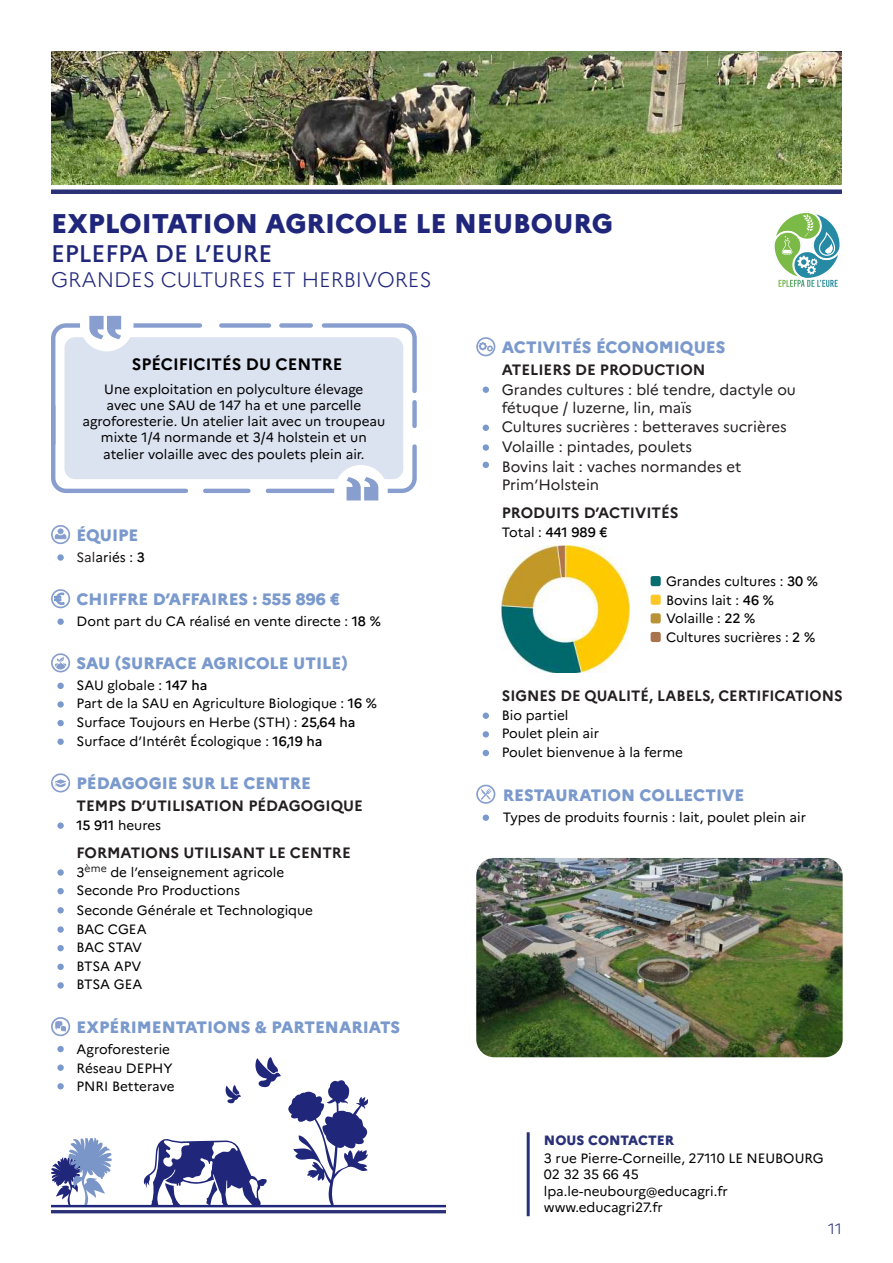
<style>
.page{position:relative;width:893px;height:1263px;background:#fff}
.page>*{position:absolute;margin:0;border:0;box-sizing:border-box;transform-origin:0 0}
.t1{font:800 27px "Marianne";color:#20277b}
.t2{font:500 24px "Marianne";color:#20277b}
.t3{font:300 21px "Marianne";color:#20277b}
.t4{font:800 16.5px "Marianne";color:#7a99cc}
.t5{font:700 16.5px "Marianne";color:#000001}
.t6{font:15px/18px "Marianne";color:#231f20}
.t7{font:700 15px "Marianne";color:#231f20}
.t8{font:300 15px "Marianne";color:#20277b}
.t9{font:13.5px/18.6px "Marianne";color:#000001}
.t10{font:500 13.5px "Marianne";letter-spacing:-.005em;color:#000001}
.t11{font:800 13.5px "Marianne";color:#2a3176}
.s1{color:#231f20}
.s2{font-weight:500}
.s3{font-weight:400}
</style>
<div class="page">
<img style="left:476px;top:858px;width:367px;height:199px">
<img style="left:51px;top:51px;width:791px;height:134px">
<div style="left:51px;top:189px;width:791px;height:5px;background:#2a3175"></div>
<div style="left:483px;top:386px;width:6px;height:7px;background:#7a99cc;border-radius:50%"></div>
<svg style="left:483px;top:425px;width:6px;height:6px"></svg>
<div style="left:483px;top:444px;width:6px;height:7px;background:#7a99cc;border-radius:50%"></div>
<svg style="left:483px;top:462px;width:6px;height:6px"></svg>
<svg style="left:476px;top:337px;width:19px;height:19px"></svg>
<svg style="left:51px;top:589px;width:19px;height:19px"></svg>
<div style="left:57px;top:618px;width:7px;height:7px;background:#7a99cc;border-radius:50%"></div>
<svg style="left:51px;top:653px;width:19px;height:19px"></svg>
<div style="left:57px;top:683px;width:7px;height:6px;background:#7a99cc;border-radius:50%"></div>
<div style="left:57px;top:701px;width:7px;height:7px;background:#7a99cc;border-radius:50%"></div>
<div style="left:57px;top:720px;width:7px;height:6px;background:#7a99cc;border-radius:50%"></div>
<div style="left:57px;top:738px;width:7px;height:7px;background:#7a99cc;border-radius:50%"></div>
<div style="left:57px;top:1046px;width:7px;height:6px;background:#7a99cc;border-radius:50%"></div>
<div style="left:57px;top:1064px;width:7px;height:7px;background:#7a99cc;border-radius:50%"></div>
<div style="left:57px;top:1083px;width:7px;height:6px;background:#7a99cc;border-radius:50%"></div>
<svg style="left:51px;top:1017px;width:19px;height:19px"></svg>
<div style="left:57px;top:554px;width:7px;height:7px;background:#7a99cc;border-radius:50%"></div>
<svg style="left:51px;top:525px;width:19px;height:19px"></svg>
<div style="left:57px;top:528px;width:7px;height:7px;border:1px solid #fff;border-radius:50%"></div>
<div style="left:57px;top:822px;width:7px;height:7px;background:#7a99cc;border-radius:50%"></div>
<div style="left:57px;top:907px;width:7px;height:6px;background:#7a99cc;border-radius:50%"></div>
<div style="left:57px;top:888px;width:7px;height:6px;background:#7a99cc;border-radius:50%"></div>
<div style="left:57px;top:869px;width:7px;height:7px;background:#7a99cc;border-radius:50%"></div>
<div style="left:57px;top:926px;width:7px;height:7px;background:#7a99cc;border-radius:50%"></div>
<div style="left:57px;top:945px;width:7px;height:6px;background:#7a99cc;border-radius:50%"></div>
<div style="left:57px;top:963px;width:7px;height:7px;background:#7a99cc;border-radius:50%"></div>
<div style="left:57px;top:982px;width:7px;height:7px;background:#7a99cc;border-radius:50%"></div>
<svg style="left:51px;top:773px;width:19px;height:19px"></svg>
<div style="left:483px;top:814px;width:6px;height:7px;background:#7a99cc;border-radius:50%"></div>
<svg style="left:476px;top:784px;width:19px;height:20px"></svg>
<div style="left:483px;top:712px;width:6px;height:7px;background:#7a99cc;border-radius:50%"></div>
<svg style="left:483px;top:731px;width:6px;height:6px"></svg>
<svg style="left:483px;top:750px;width:6px;height:6px"></svg>
<img style="left:502px;top:545px;width:127px;height:128px">
<div style="left:651px;top:576px;width:10px;height:10px;background:#096d6f;border-radius:2px"></div>
<div style="left:651px;top:613px;width:10px;height:10px;background:#b99237;border-radius:2px"></div>
<div style="left:651px;top:595px;width:10px;height:10px;background:#fec727;border-radius:2px"></div>
<div style="left:651px;top:632px;width:10px;height:10px;background:#a9734d;border-radius:2px"></div>
<svg style="left:773px;top:211px;width:67px;height:76px"></svg>
<svg style="left:51px;top:1138px;width:61px;height:67px"></svg>
<svg style="left:226px;top:1085px;width:15px;height:18px"></svg>
<svg style="left:255px;top:1057px;width:26px;height:30px"></svg>
<svg style="left:143px;top:1139px;width:124px;height:66px"></svg>
<svg style="left:288px;top:1080px;width:80px;height:125px"></svg>
<svg style="left:51px;top:316px;width:366px;height:184px"></svg>
<hr style="left:51px;top:1210px;width:791px;height:3px;background:#2a3175">
<hr style="left:51px;top:1205px;width:791px;height:2px;background:#20277b">
<div style="left:446px;top:1162px;width:411px;height:57px;background:#fff"></div>
<hr style="left:527px;top:1132px;width:3px;height:84px;background:#2a3176">
<h1 class="t1" style="left:51px;top:207px;width:563px">EXPLOITATION AGRICOLE LE NEUBOURG</h1>
<h2 class="t2" style="left:51px;top:239px;width:223px">EPLEFPA DE L’EURE</h2>
<h3 class="t3" style="left:51px;top:267px;width:382px">GRANDES CULTURES ET HERBIVORES</h3>
<p class="t5" style="left:132px;top:354px;width:212px">SPÉCIFICITÉS DU CENTRE</p>
<p class="t9" style="left:82px;top:381px;width:304px;line-height:16.2px;text-align:center">Une exploitation en polyculture élevage<br>avec une SAU de 147 ha et une parcelle agroforesterie. Un atelier lait avec un troupeau mixte 1/4 normande et 3/4 holstein et un atelier volaille avec des poulets plein air.</p>
<p class="t4" style="left:77px;top:525px;width:63px">ÉQUIPE</p>
<p class="t9" style="left:77px;top:547px;width:70px"><span class="s1">Sal</span>ariés : <span class="s2">3</span></p>
<p class="t4" style="left:77px;top:589px;width:265px">CHIFFRE D’AFFAIRES : 555 896 €</p>
<p class="t9" style="left:77px;top:611px;width:306px">Dont part du CA réalisé en vente directe : <span class="s2">18 %</span></p>
<p class="t4" style="left:77px;top:653px;width:273px">SAU (SURFACE AGRICOLE UTILE)</p>
<p class="t9" style="left:77px;top:676px;width:302px">SAU globale : <span class="s2">147 ha<br></span>Part de la SAU en Agriculture Biologique : <span class="s2">16 % </span>Surface Toujours en Herbe (STH) : <span class="s2">25,64 ha </span>Surface d’Intérêt Écologique : <span class="s2">16,19 ha</span></p>
<p class="t4" style="left:77px;top:773px;width:236px">PÉDAGOGIE SUR LE CENTRE</p>
<p class="t7" style="left:77px;top:796px;width:288px">TEMPS D’UTILISATION PÉDAGOGIQUE</p>
<p class="t7" style="left:77px;top:843px;width:276px">FORMATIONS UTILISANT LE CENTRE</p>
<p class="t9" style="left:77px;top:862px;width:238px">3<sup>ème</sup> de l’enseignement agricole<br>Seconde Pro Productions<br>Seconde Générale et Technologique<br>BAC CGEA<br>BAC STAV</p>
<p class="t9" style="left:77px;top:815px;width:86px"><span class="s2">15 911</span> heures</p>
<p class="t9" style="left:77px;top:957px;width:67px">BTSA APV</p>
<p class="t9" style="left:77px;top:975px;width:67px">BTSA GEA</p>
<p class="t4" style="left:77px;top:1017px;width:325px">EXPÉRIMENTATIONS &amp; PARTENARIATS</p>
<p class="t9" style="left:77px;top:1040px;width:100px">Agroforesterie<br>Réseau DEPHY<br>PNRI Betterave</p>
<p class="t4" style="left:502px;top:337px;width:225px">ACTIVITÉS ÉCONOMIQUES</p>
<p class="t7" style="left:502px;top:360px;width:205px">ATELIERS DE PRODUCTION</p>
<p class="t6" style="left:502px;top:380px;width:296px">Grandes cultures : blé tendre, dactyle ou fétuque / luzerne, lin, maïs</p>
<p class="t6" style="left:502px;top:417px;width:287px;line-height:19.8px">Cultures sucrières : betteraves sucrières<br>Volaille : pintades, poulets</p>
<p class="t6" style="left:502px;top:457px;width:241px">Bovins lait : vaches normandes et<br>Prim’Holstein</p>
<p class="t7" style="left:502px;top:504px;width:178px">PRODUITS D’ACTIVITÉS</p>
<p class="t10" style="left:502px;top:524px;width:107px"><span class="s3">Total :</span> 441 989 €</p>
<p class="t9" style="left:666px;top:572px;width:154px">Grandes cultures : <span class="s2">30 %<br></span>Bovins lait : <span class="s2">46 %<br></span>Volaille : <span class="s2">22 %<br></span>Cultures sucrières : <span class="s2">2 %</span></p>
<p class="t7" style="left:502px;top:687px;width:342px">SIGNES DE QUALITÉ, LABELS, CERTIFICATIONS</p>
<p class="t9" style="left:502px;top:706px;width:183px">Bio partiel<br>Poulet plein air<br>Poulet bienvenue à la ferme</p>
<p class="t4" style="left:503px;top:785px;width:243px">RESTAURATION COLLECTIVE</p>
<p class="t9" style="left:503px;top:807px;width:305px">Types de produits fournis : lait, poulet plein air</p>
<p class="t11" style="left:544px;top:1131px;width:132px">NOUS CONTACTER</p>
<p class="t9" style="left:544px;top:1150px;width:281px;line-height:16.2px">3 rue Pierre-Corneille, 27110 LE NEUBOURG<br>02 32 35 66 45 lpa.le-neubourg@educagri.fr www.educagri27.fr</p>
<p class="t8" style="left:828px;top:1220px;width:15px">11</p>
</div>
